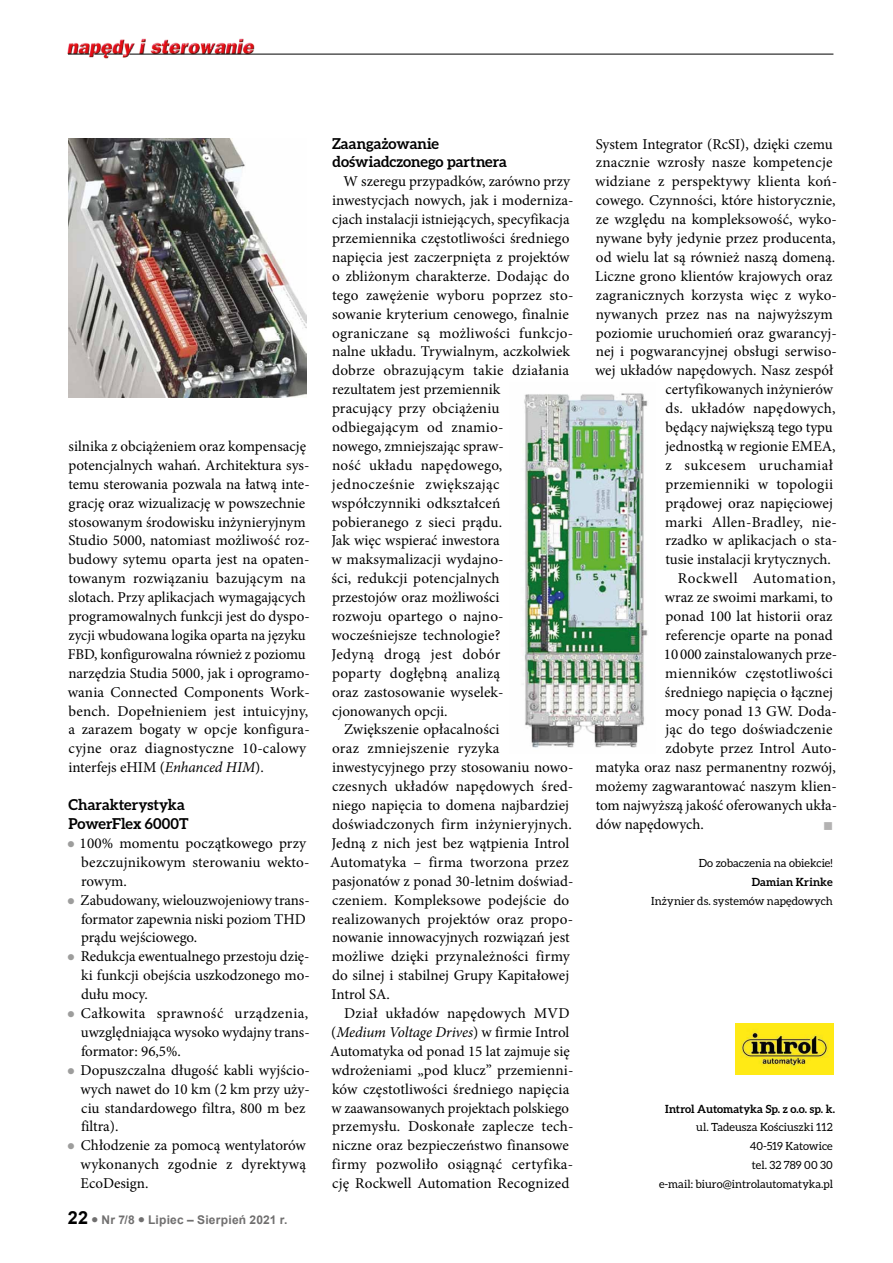
<style>
.page{position:relative;width:893px;height:1263px;background:#fff}
.page>*{position:absolute;margin:0;border:0;box-sizing:border-box;transform-origin:0 0}
.t1{font:15px/18.9px "Minion Pro";letter-spacing:.005em;color:#000}
.t2{font:700 15px/18.9px "Aleo";color:#000}
.t3{font:15px "Minion Pro";letter-spacing:.025em;color:#000}
.t4{font:italic 15px "Minion Pro";letter-spacing:-.01em;color:#000}
.t5{font:15px "Minion Pro";letter-spacing:.03em;color:#000}
.t6{font:15px "Minion Pro";letter-spacing:.035em;color:#000}
.t7{font:13.5px "Wingdings";color:#b3b2b2}
.t8{font:700 12px "Arial";letter-spacing:.02em;color:#706f6f}
.t9{font:11.25px/18.9px "Aleo";letter-spacing:.005em;color:#000;text-align:right}
.t10{font:700 11.25px "Aleo";letter-spacing:.01em;color:#000}
.s1{font-style:italic}
.s2{font-size:18px;color:#000}
.s3{font-style:normal}
</style>
<div class="page">
<img style="left:67px;top:38px;width:190px;height:21px">
<hr style="left:129px;top:54px;width:704px;height:1px;background:#000">
<svg style="left:68px;top:54px;width:55px;height:1px"></svg>
<img style="left:736px;top:1023px;width:97px;height:52px">
<img style="left:68px;top:139px;width:238px;height:258px">
<img style="left:524px;top:393px;width:124px;height:355px">
<p class="t1" style="left:68px;top:437px;width:244px">silnika z obciążeniem oraz kompensację potencjalnych wahań. Architektura sys&shy;temu sterowania pozwala na łatwą inte&shy;grację oraz wizualizację w powszechnie stosowanym środowisku inżynieryjnym Studio 5000, natomiast możliwość roz&shy;budowy sytemu oparta jest na opaten&shy;towanym rozwiązaniu bazującym na slotach. Przy aplikacjach wymagających programowalnych funkcji jest do dyspo&shy;zycji wbudowana logika oparta na języku FBD, konfigurowalna również z poziomu narzędzia Studia 5000, jak i oprogramo&shy;wania Connected Components Work&shy;bench. Dopełnieniem jest intuicyjny, a zarazem bogaty w opcje konfigura&shy;cyjne oraz diagnostyczne 10-calowy interfejs eHIM (<span class="s1">Enhanced HIM</span>).</p>
<p class="t2" style="left:69px;top:795px;width:122px">Charakterystyka<br>PowerFlex 6000T</p>
<p class="t1" style="left:80px;top:834px;width:232px">100% momentu początkowego przy bezczujnikowym sterowaniu wekto&shy;rowym.<br>Zabudowany, wielouzwojeniowy trans&shy;formator zapewnia niski poziom THD prądu wejściowego.<br>Redukcja ewentualnego przestoju dzię&shy;ki funkcji obejścia uszkodzonego mo&shy;dułu mocy.<br>Całkowita sprawność urządzenia, uwzględniająca wysoko wydajny trans&shy;formator: 96,5%.<br>Dopuszczalna długość kabli wyjścio&shy;wych nawet do 10 km (2 km przy uży&shy;ciu standardowego filtra, 800 m bez filtra).<br>Chłodzenie za pomocą wentylatorów wykonanych zgodnie z dyrektywą<br>EcoDesign.</p>
<p class="t8" style="left:68px;top:1212px;width:221px"><span class="s2">22</span> ● Nr 7/8 ● Lipiec – Sierpień 2021 r.</p>
<p class="t2" style="left:332px;top:133px;width:176px">Zaangażowanie doświadczonego partnera</p>
<p class="t1" style="left:343px;top:172px;width:228px">W szeregu przypadków, zarówno przy</p>
<p class="t1" style="left:332px;top:191px;width:243px">inwestycjach nowych, jak i moderniza-</p>
<p class="t1" style="left:332px;top:210px;width:239px">cjach instalacji istniejących, specyfikacja</p>
<p class="t1" style="left:332px;top:229px;width:239px">przemiennika częstotliwości średniego</p>
<p class="t1" style="left:332px;top:248px;width:239px">napięcia jest zaczerpnięta z projektów</p>
<p class="t1" style="left:332px;top:267px;width:239px">o zbliżonym charakterze. Dodając do</p>
<p class="t1" style="left:332px;top:286px;width:243px">tego zawężenie wyboru poprzez sto-</p>
<p class="t1" style="left:332px;top:304px;width:238px">sowanie kryterium cenowego, finalnie</p>
<p class="t1" style="left:332px;top:323px;width:243px">ograniczane są możliwości funkcjo-</p>
<p class="t1" style="left:332px;top:342px;width:239px">nalne układu. Trywialnym, aczkolwiek</p>
<p class="t1" style="left:332px;top:361px;width:239px">dobrze obrazującym takie działania</p>
<p class="t1" style="left:332px;top:380px;width:170px">rezultatem jest przemiennik</p>
<p class="t1" style="left:332px;top:399px;width:169px">pracujący przy obciążeniu</p>
<p class="t1" style="left:332px;top:418px;width:173px">odbiegającym od znamio-</p>
<p class="t1" style="left:332px;top:437px;width:173px">nowego, zmniejszając spraw-</p>
<p class="t1" style="left:332px;top:456px;width:172px">ność układu napędowego,</p>
<p class="t3" style="left:332px;top:474px;width:169px">jednocześnie zwiększając</p>
<p class="t1" style="left:331px;top:493px;width:170px">współczynniki odkształceń</p>
<p class="t1" style="left:332px;top:512px;width:172px">pobieranego z sieci prądu.</p>
<p class="t1" style="left:331px;top:531px;width:170px">Jak więc wspierać inwestora</p>
<p class="t1" style="left:331px;top:550px;width:174px">w maksymalizacji wydajno-</p>
<p class="t1" style="left:331px;top:569px;width:170px">ści, redukcji potencjalnych</p>
<p class="t1" style="left:332px;top:588px;width:169px">przestojów oraz możliwości</p>
<p class="t1" style="left:332px;top:607px;width:173px">rozwoju opartego o najno-</p>
<p class="t1" style="left:331px;top:626px;width:171px">wocześniejsze technologie?</p>
<p class="t3" style="left:331px;top:644px;width:171px">Jedyną drogą jest dobór</p>
<p class="t1" style="left:332px;top:664px;width:170px">poparty dogłębną analizą</p>
<p class="t1" style="left:332px;top:682px;width:173px">oraz zastosowanie wyselek-</p>
<p class="t1" style="left:332px;top:701px;width:117px">cjonowanych opcji.</p>
<p class="t1" style="left:344px;top:720px;width:157px">Zwiększenie opłacalności</p>
<p class="t1" style="left:332px;top:739px;width:169px">oraz zmniejszenie ryzyka</p>
<p class="t1" style="left:332px;top:758px;width:243px">inwestycyjnego przy stosowaniu nowo-</p>
<p class="t1" style="left:332px;top:777px;width:243px">czesnych układów napędowych śred-</p>
<p class="t1" style="left:332px;top:796px;width:239px">niego napięcia to domena najbardziej</p>
<p class="t1" style="left:332px;top:815px;width:241px">doświadczonych firm inżynieryjnych.</p>
<p class="t1" style="left:331px;top:834px;width:240px">Jedną z nich jest bez wątpienia Introl</p>
<p class="t1" style="left:330px;top:853px;width:240px">Automatyka – firma tworzona przez</p>
<p class="t1" style="left:332px;top:871px;width:243px">pasjonatów z ponad 30-letnim doświad-</p>
<p class="t1" style="left:332px;top:890px;width:239px">czeniem. Kompleksowe podejście do</p>
<p class="t1" style="left:332px;top:909px;width:243px">realizowanych projektów oraz propo-</p>
<p class="t1" style="left:332px;top:928px;width:239px">nowanie innowacyjnych rozwiązań jest</p>
<p class="t1" style="left:332px;top:947px;width:239px">możliwe dzięki przynależności firmy</p>
<p class="t1" style="left:332px;top:966px;width:239px">do silnej i stabilnej Grupy Kapitałowej</p>
<p class="t1" style="left:332px;top:985px;width:60px">Introl SA.</p>
<p class="t1" style="left:344px;top:1004px;width:227px">Dział układów napędowych MVD</p>
<p class="t4" style="left:331px;top:1022px;width:240px"><span class="s3">(</span>Medium Voltage Drives<span class="s3">) w firmie Introl</span></p>
<p class="t1" style="left:330px;top:1042px;width:241px">Automatyka od ponad 15 lat zajmuje się</p>
<p class="t1" style="left:331px;top:1060px;width:243px">wdrożeniami „pod klucz” przemienni-</p>
<p class="t1" style="left:332px;top:1079px;width:239px">ków częstotliwości średniego napięcia</p>
<p class="t1" style="left:331px;top:1098px;width:239px">w zaawansowanych projektach polskiego</p>
<p class="t1" style="left:332px;top:1117px;width:243px">przemysłu. Doskonałe zaplecze tech-</p>
<p class="t1" style="left:332px;top:1136px;width:238px">niczne oraz bezpieczeństwo finansowe</p>
<p class="t1" style="left:332px;top:1155px;width:243px">firmy pozwoliło osiągnąć certyfika-</p>
<p class="t1" style="left:332px;top:1174px;width:239px">cję Rockwell Automation Recognized</p>
<p class="t1" style="left:596px;top:134px;width:239px">System Integrator (RcSI), dzięki czemu</p>
<p class="t1" style="left:596px;top:153px;width:238px">znacznie wzrosły nasze kompetencje</p>
<p class="t1" style="left:595px;top:172px;width:243px">widziane z perspektywy klienta koń-</p>
<p class="t1" style="left:596px;top:191px;width:241px">cowego. Czynności, które historycznie,</p>
<p class="t1" style="left:596px;top:210px;width:243px">ze względu na kompleksowość, wyko-</p>
<p class="t1" style="left:596px;top:229px;width:241px">nywane były jedynie przez producenta,</p>
<p class="t1" style="left:596px;top:248px;width:241px">od wielu lat są również naszą domeną.</p>
<p class="t1" style="left:595px;top:267px;width:239px">Liczne grono klientów krajowych oraz</p>
<p class="t1" style="left:596px;top:286px;width:243px">zagranicznych korzysta więc z wyko-</p>
<p class="t1" style="left:596px;top:304px;width:239px">nywanych przez nas na najwyższym</p>
<p class="t1" style="left:596px;top:323px;width:243px">poziomie uruchomień oraz gwarancyj-</p>
<p class="t1" style="left:596px;top:342px;width:243px">nej i pogwarancyjnej obsługi serwiso-</p>
<p class="t1" style="left:595px;top:361px;width:240px">wej układów napędowych. Nasz zespół</p>
<p class="t1" style="left:665px;top:380px;width:169px">certyfikowanych inżynierów</p>
<p class="t1" style="left:665px;top:399px;width:172px">ds. układów napędowych,</p>
<p class="t1" style="left:666px;top:418px;width:169px">będący największą tego typu</p>
<p class="t1" style="left:665px;top:437px;width:172px">jednostką w regionie EMEA,</p>
<p class="t5" style="left:666px;top:455px;width:169px">z sukcesem uruchamiał</p>
<p class="t1" style="left:665px;top:475px;width:169px">przemienniki w topologii</p>
<p class="t1" style="left:665px;top:493px;width:169px">prądowej oraz napięciowej</p>
<p class="t1" style="left:665px;top:512px;width:173px">marki Allen-Bradley, nie-</p>
<p class="t1" style="left:665px;top:531px;width:173px">rzadko w aplikacjach o sta-</p>
<p class="t1" style="left:665px;top:550px;width:167px">tusie instalacji krytycznych.</p>
<p class="t6" style="left:678px;top:568px;width:159px">Rockwell Automation,</p>
<p class="t1" style="left:665px;top:588px;width:170px">wraz ze swoimi markami, to</p>
<p class="t1" style="left:665px;top:607px;width:169px">ponad 100 lat historii oraz</p>
<p class="t1" style="left:665px;top:626px;width:169px">referencje oparte na ponad</p>
<p class="t1" style="left:664px;top:645px;width:175px">10 000 zainstalowanych prze-</p>
<p class="t1" style="left:665px;top:664px;width:169px">mienników częstotliwości</p>
<p class="t1" style="left:665px;top:682px;width:170px">średniego napięcia o łącznej</p>
<p class="t1" style="left:665px;top:701px;width:173px">mocy ponad 13 GW. Doda-</p>
<p class="t1" style="left:665px;top:720px;width:169px">jąc do tego doświadczenie</p>
<p class="t1" style="left:666px;top:739px;width:173px">zdobyte przez Introl Auto-</p>
<p class="t1" style="left:596px;top:758px;width:242px">matyka oraz nasz permanentny rozwój,</p>
<p class="t1" style="left:596px;top:777px;width:243px">możemy zagwarantować naszym klien-</p>
<p class="t1" style="left:596px;top:796px;width:243px">tom najwyższą jakość oferowanych ukła-</p>
<p class="t1" style="left:596px;top:815px;width:110px">dów napędowych.</p>
<p class="t7" style="left:823px;top:818px;width:12px">■</p>
<p class="t9" style="left:699px;top:853px;width:135px">Do zobaczenia na obiekcie!</p>
<p class="t10" style="left:752px;top:875px;width:82px">Damian Krinke</p>
<p class="t9" style="left:651px;top:891px;width:183px">Inżynier ds. systemów napędowych</p>
<p class="t10" style="left:665px;top:1102px;width:171px">Introl Automatyka Sp. z o.o. sp. k.</p>
<p class="t9" style="left:659px;top:1118px;width:175px">ul. Tadeusza Kościuszki 112<br>40-519 Katowice<br>tel. 32 789 00 30<br>e-mail: biuro@introlautomatyka.pl</p>
</div>
